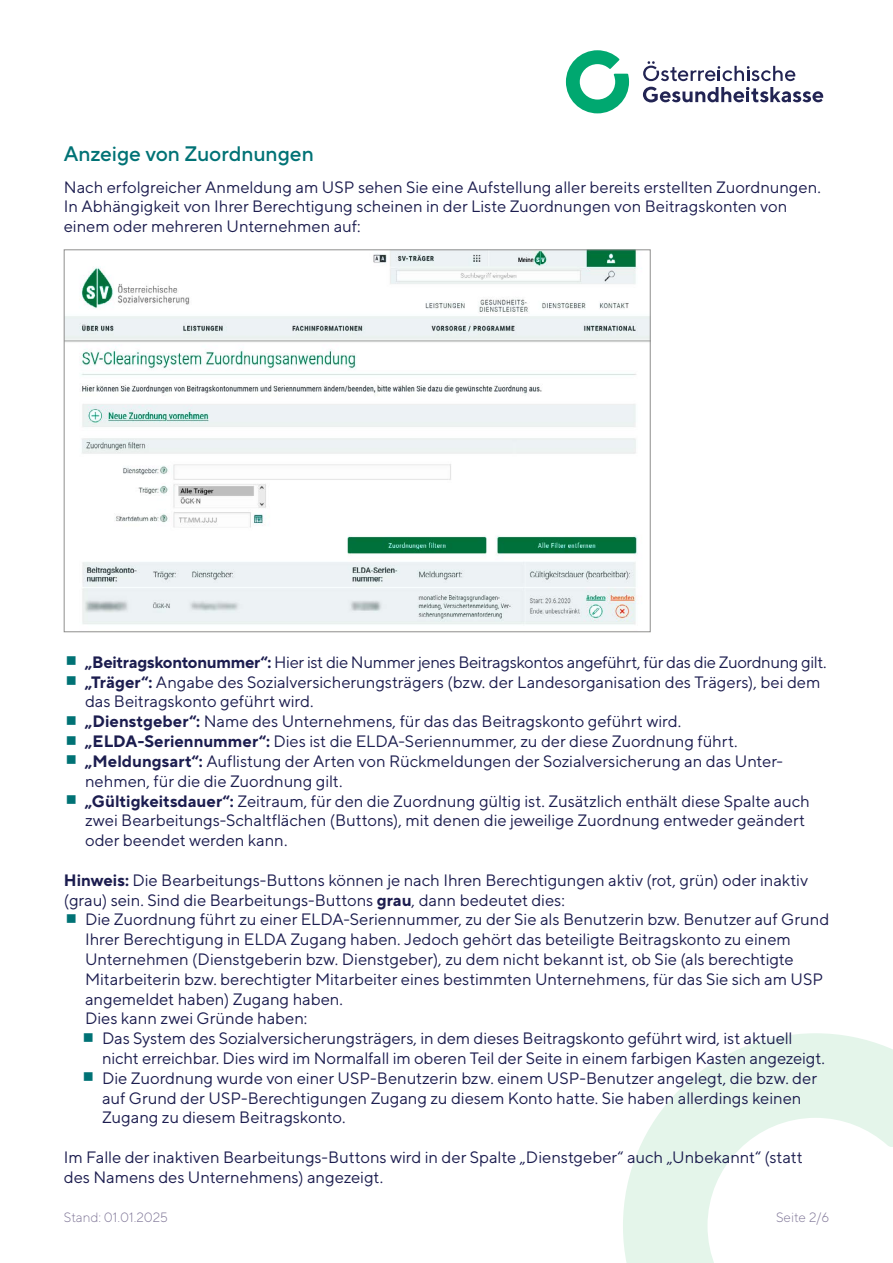
<style>
.page{position:relative;width:893px;height:1263px;background:#fff}
.page>*{position:absolute;margin:0;border:0;box-sizing:border-box;transform-origin:0 0}
.Ueberschrift_2_Versatz{font:500 21px "TT Norms Pro";letter-spacing:-.005em;color:#007275}
.Lauftext_Abstand_nach{font:16.5px/19.8px "TT Norms Pro";color:#1c1d4f}
.Aufzaehlung_eingerueckt{font:16.5px/19.8px "TT Norms Pro";letter-spacing:-.005em;color:#1c1d4f}
.Lauftext{font:16.5px/19.8px "TT Norms Pro";color:#1c1d4f}
.Lauftext_Abstand_nach-2{font:16.5px "TT Norms Pro";letter-spacing:-.02em;color:#1c1d4f}
.t1{font:300 13.5px "TT Norms Pro";color:#807798}
.s1{font-weight:700}
</style>
<div class="page">
<svg style="left:623px;top:1033px;width:270px;height:230px"></svg>
<svg style="left:566px;top:50px;width:63px;height:63px"></svg>
<svg style="left:643px;top:87px;width:180px;height:15px"></svg>
<svg style="left:643px;top:61px;width:152px;height:20px"></svg>
<img style="left:66px;top:251px;width:583px;height:374px">
<h2 class="Ueberschrift_2_Versatz" style="left:64px;top:140px;width:252px">Anzeige von Zuordnungen</h2>
<p class="Lauftext_Abstand_nach" style="left:64px;top:176px;width:759px">Nach erfolgreicher Anmeldung am USP sehen Sie eine Aufstellung aller bereits erstellten Zuordnungen.<br>In Abhängigkeit von Ihrer Berechtigung scheinen in der Liste Zuordnungen von Beitragskonten von einem oder mehreren Unternehmen auf:</p>
<p class="Lauftext_Abstand_nach-2" style="left:85px;top:651px;width:743px"><span class="s1">„Beitragskontonummer“:</span> Hier ist die Nummer jenes Beitragskontos angeführt, für das die Zuordnung gilt.</p>
<p class="Lauftext_Abstand_nach" style="left:85px;top:671px;width:737px"><span class="s1">„Träger“:</span> Angabe des Sozialversicherungsträgers (bzw. der Landesorganisation des Trägers), bei dem das Beitragskonto geführt wird.</p>
<p class="Lauftext_Abstand_nach" style="left:85px;top:711px;width:598px"><span class="s1">„Dienstgeber“:</span> Name des Unternehmens, für das das Beitragskonto geführt wird.</p>
<p class="Lauftext_Abstand_nach" style="left:85px;top:731px;width:654px"><span class="s1">„ELDA-Seriennummer“:</span> Dies ist die ELDA-Seriennummer, zu der diese Zuordnung führt.</p>
<p class="Lauftext_Abstand_nach" style="left:85px;top:751px;width:698px"><span class="s1">„Meldungsart“:</span> Auflistung der Arten von Rückmeldungen der Sozialversicherung an das Unter&shy;nehmen, für die die Zuordnung gilt.</p>
<p class="Lauftext_Abstand_nach" style="left:85px;top:790px;width:726px"><span class="s1">„Gültigkeitsdauer“:</span> Zeitraum, für den die Zuordnung gültig ist. Zusätzlich enthält diese Spalte auch zwei Bearbeitungs-Schaltflächen (Buttons), mit denen die jeweilige Zuordnung entweder geändert oder beendet werden kann.</p>
<p class="Lauftext" style="left:64px;top:869px;width:746px"><span class="s1">Hinweis:</span> Die Bearbeitungs-Buttons können je nach Ihren Berechtigungen aktiv (rot, grün) oder inaktiv (grau) sein. Sind die Bearbeitungs-Buttons <span class="s1">grau</span>, dann bedeutet dies:</p>
<p class="Lauftext_Abstand_nach" style="left:85px;top:909px;width:746px">Die Zuordnung führt zu einer ELDA-Seriennummer, zu der Sie als Benutzerin bzw. Benutzer auf Grund Ihrer Berechtigung in ELDA Zugang haben. Jedoch gehört das beteiligte Beitragskonto zu einem Unternehmen (Dienstgeberin bzw. Dienstgeber), zu dem nicht bekannt ist, ob Sie (als berechtigte Mitarbeiterin bzw. berechtigter Mitarbeiter eines bestimmten Unternehmens, für das Sie sich am USP angemeldet haben) Zugang haben.<br>Dies kann zwei Gründe haben:</p>
<p class="Aufzaehlung_eingerueckt" style="left:102px;top:1028px;width:724px">Das System des Sozialversicherungsträgers, in dem dieses Beitragskonto geführt wird, ist aktuell nicht erreichbar. Dies wird im Normalfall im oberen Teil der Seite in einem farbigen Kasten angezeigt.</p>
<p class="Aufzaehlung_eingerueckt" style="left:102px;top:1067px;width:716px">Die Zuordnung wurde von einer USP-Benutzerin bzw. einem USP-Benutzer angelegt, die bzw. der auf Grund der USP-Berechtigungen Zugang zu diesem Konto hatte. Sie haben allerdings keinen<br>Zugang zu diesem Beitragskonto.</p>
<p class="Lauftext" style="left:64px;top:1147px;width:740px">Im Falle der inaktiven Bearbeitungs-Buttons wird in der Spalte „Dienstgeber“ auch „Unbekannt“ (statt des Namens des Unternehmens) angezeigt.</p>
<p class="t1" style="left:64px;top:1209px;width:106px">Stand: 01.01.2025</p>
<p class="t1" style="left:776px;top:1209px;width:55px">Seite 2/6</p>
</div>
